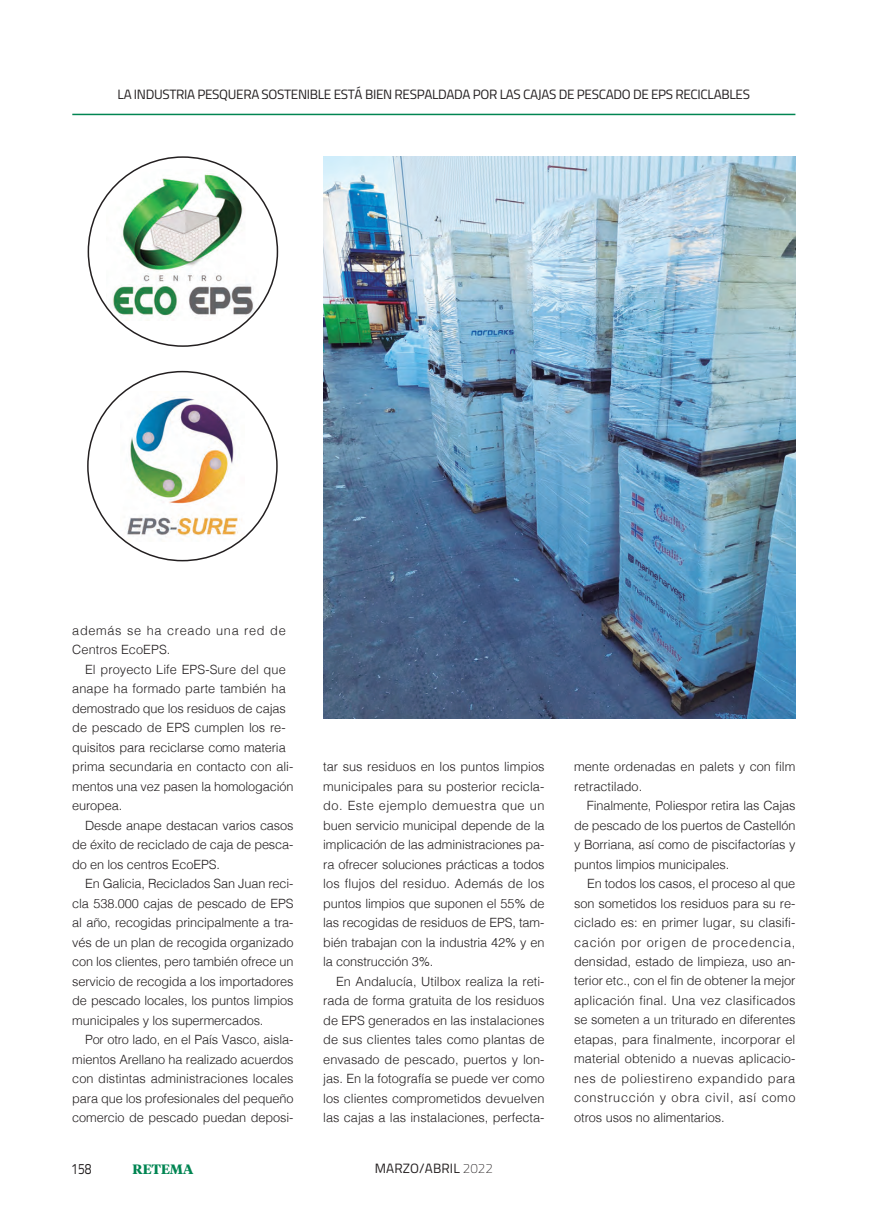
<style>
.page{position:relative;width:872px;height:1212px;background:#fff}
.page>*{position:absolute;margin:0;border:0;box-sizing:border-box;transform-origin:0 0}
.t1{font:15px "Titillium";color:#231f20;scale:.8 1}
.t2{font:13.5px "Titillium";letter-spacing:-.025em;color:#231f20}
.t3{font:13.5px "Titillium";letter-spacing:.01em;color:#231f20}
.t4{font:700 13.5px "Tiempos Headline";color:#018552}
.t5{font:300 12.75px/19.5px "Helvetica";letter-spacing:-.01em;color:#231f20;text-align:justify}
.t6{font:300 12.75px/19.5px "Helvetica";letter-spacing:.05em;color:#231f20}
.s1{font-weight:100}
</style>
<div class="page">
<hr style="left:72px;top:114px;width:723px;height:1px;background:#018552">
<img style="left:323px;top:156px;width:472px;height:563px">
<svg style="left:88px;top:156px;width:190px;height:191px"></svg>
<svg style="left:87px;top:371px;width:191px;height:190px"></svg>
<p class="t2" style="left:118px;top:89px;width:634px">LA INDUSTRIA PESQUERA SOSTENIBLE ESTÁ BIEN RESPALDADA POR LAS CAJAS DE PESCADO DE EPS RECICLABLES</p>
<p class="t6" style="left:72px;top:621px;width:215px">además se ha creado una red de<br>Centros EcoEPS.</p>
<p class="t5" style="left:72px;top:660px;width:223px;text-align:left;text-indent:13px">El proyecto Life EPS-Sure del que anape ha formado parte también ha demostrado que los residuos de cajas de pescado de EPS cumplen los re&shy;quisitos para reciclarse como materia prima secundaria en contacto con ali&shy;mentos una vez pasen la homologación europea.</p>
<p class="t5" style="left:72px;top:816px;width:223px;text-indent:13px">Desde anape destacan varios casos de éxito de reciclado de caja de pesca&shy;do en los centros EcoEPS.</p>
<p class="t5" style="left:72px;top:875px;width:223px;text-indent:13px">En Galicia, Reciclados San Juan reci&shy;cla 538.000 cajas de pescado de EPS al año, recogidas principalmente a tra&shy;vés de un plan de recogida organizado con los clientes, pero también ofrece un servicio de recogida a los importadores de pescado locales, los puntos limpios municipales y los supermercados.</p>
<p class="t5" style="left:72px;top:1031px;width:223px;text-indent:13px">Por otro lado, en el País Vasco, aisla&shy;mientos Arellano ha realizado acuerdos con distintas administraciones locales para que los profesionales del pequeño comercio de pescado puedan deposi-</p>
<p class="t5" style="left:323px;top:758px;width:223px">tar sus residuos en los puntos limpios municipales para su posterior recicla&shy;do. Este ejemplo demuestra que un buen servicio municipal depende de la implicación de las administraciones pa&shy;ra ofrecer soluciones prácticas a todos los flujos del residuo. Además de los puntos limpios que suponen el 55% de las recogidas de residuos de EPS, tam&shy;bién trabajan con la industria 42% y en la construcción 3%.</p>
<p class="t5" style="left:323px;top:972px;width:223px;text-indent:13px">En Andalucía, Utilbox realiza la reti&shy;rada de forma gratuita de los residuos de EPS generados en las instalaciones de sus clientes tales como plantas de envasado de pescado, puertos y lon&shy;jas. En la fotografía se puede ver como los clientes comprometidos devuelven las cajas a las instalaciones, perfecta-</p>
<p class="t1" style="left:71px;top:1163px;width:27px">158</p>
<p class="t4" style="left:132px;top:1161px;width:62px">RETEMA</p>
<p class="t3" style="left:375px;top:1164px;width:120px">MARZO/ABRIL <span class="s1">2022</span></p>
<p class="t5" style="left:574px;top:758px;width:223px">mente ordenadas en palets y con film retractilado.</p>
<p class="t5" style="left:574px;top:797px;width:223px;text-indent:13px">Finalmente, Poliespor retira las Cajas de pescado de los puertos de Castellón y Borriana, así como de piscifactorías y puntos limpios municipales.</p>
<p class="t5" style="left:574px;top:875px;width:223px;text-indent:13px">En todos los casos, el proceso al que son sometidos los residuos para su re&shy;ciclado es: en primer lugar, su clasifi&shy;cación por origen de procedencia, densidad, estado de limpieza, uso an&shy;terior etc., con el fin de obtener la mejor aplicación final. Una vez clasificados se someten a un triturado en diferentes etapas, para finalmente, incorporar el material obtenido a nuevas aplicacio&shy;nes de poliestireno expandido para construcción y obra civil, así como otros usos no alimentarios.</p>
</div>
